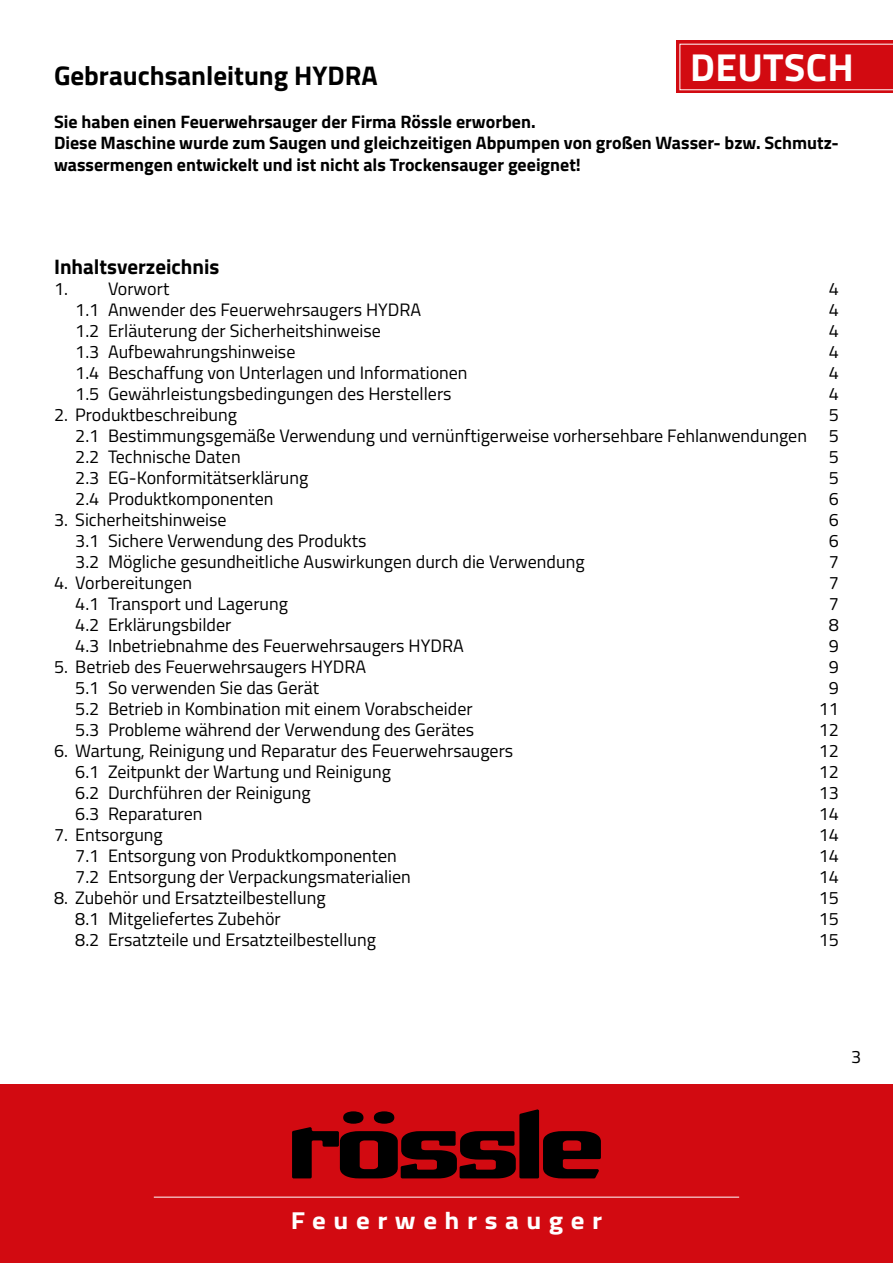
<style>
.page{position:relative;width:893px;height:1263px;background:#fff}
.page>*{position:absolute;margin:0;border:0;box-sizing:border-box;transform-origin:0 0}
.t1{font:700 39px "Titillium Web";letter-spacing:.01em;color:#fff}
.t2{font:700 27px "Titillium Web";color:#000}
.t3{font:700 24.6px "Titillium Web";letter-spacing:.28em;color:#fff;scale:1.1 1}
.t4{font:700 21px "Titillium Web";color:#000}
.t5{font:18px/21px "Titillium Web";color:#000;text-align:justify}
.t6{font:700 18px/21.6px "Titillium Web";color:#000}
</style>
<div class="page">
<svg style="left:676px;top:41px;width:217px;height:52px"></svg>
<div style="left:679px;top:44px;width:214px;height:46px;background:#d20a11"></div>
<div style="left:0;top:1084px;width:893px;height:179px;background:#d20a11"></div>
<hr style="left:154px;top:1197px;width:585px;height:1px;background:#fff">
<svg style="left:292px;top:1109px;width:309px;height:69px"></svg>
<h1 class="t1" style="left:690px;top:37px;width:165px">DEUTSCH</h1>
<h2 class="t2" style="left:54px;top:55px;width:325px">Gebrauchsanleitung HYDRA</h2>
<p class="t6" style="left:54px;top:110px;width:786px">Sie haben einen Feuerwehrsauger der Firma Rössle erworben.<br>Diese Maschine wurde zum Saugen und gleichzeitigen Abpumpen von großen Wasser- bzw. Schmutz&shy;wassermengen entwickelt und ist nicht als Trockensauger geeignet!</p>
<p class="t4" style="left:54px;top:250px;width:167px">Inhaltsverzeichnis</p>
<p class="t5" style="left:54px;top:277px;width:117px">1. Vorwort</p>
<p class="t5" style="left:829px;top:277px;width:12px">4</p>
<p class="t5" style="left:75px;top:298px;width:347px">1.1 Anwender des Feuerwehrsaugers HYDRA</p>
<p class="t5" style="left:829px;top:298px;width:12px">4</p>
<p class="t5" style="left:75px;top:319px;width:307px">1.2 Erläuterung der Sicherheitshinweise</p>
<p class="t5" style="left:829px;top:319px;width:12px">4</p>
<p class="t5" style="left:75px;top:340px;width:222px">1.3 Aufbewahrungshinweise</p>
<p class="t5" style="left:829px;top:340px;width:12px">4</p>
<p class="t5" style="left:75px;top:361px;width:394px">1.4 Beschaffung von Unterlagen und Informationen</p>
<p class="t5" style="left:829px;top:361px;width:12px">4</p>
<p class="t5" style="left:75px;top:382px;width:378px">1.5 Gewährleistungsbedingungen des Herstellers</p>
<p class="t5" style="left:829px;top:382px;width:12px">4</p>
<p class="t5" style="left:54px;top:403px;width:184px">2. Produktbeschreibung</p>
<p class="t5" style="left:75px;top:403px;width:765px;text-indent:754px">5<br>2.1 Bestimmungsgemäße Verwendung und vernünftigerweise vorhersehbare Fehlanwendungen 5<br>2.2 Technische Daten</p>
<p class="t5" style="left:829px;top:445px;width:12px">5</p>
<p class="t5" style="left:75px;top:466px;width:235px">2.3 EG-Konformitätserklärung</p>
<p class="t5" style="left:829px;top:466px;width:12px">5</p>
<p class="t5" style="left:75px;top:487px;width:200px">2.4 Produktkomponenten</p>
<p class="t5" style="left:829px;top:487px;width:12px">6</p>
<p class="t5" style="left:54px;top:508px;width:174px">3. Sicherheitshinweise</p>
<p class="t5" style="left:829px;top:508px;width:12px">6</p>
<p class="t5" style="left:75px;top:529px;width:293px">3.1 Sichere Verwendung des Produkts</p>
<p class="t5" style="left:829px;top:529px;width:12px">6</p>
<p class="t5" style="left:75px;top:550px;width:511px">3.2 Mögliche gesundheitliche Auswirkungen durch die Verwendung</p>
<p class="t5" style="left:829px;top:550px;width:12px">7</p>
<p class="t5" style="left:54px;top:571px;width:140px">4. Vorbereitungen</p>
<p class="t5" style="left:829px;top:571px;width:12px">7</p>
<p class="t5" style="left:75px;top:592px;width:214px">4.1 Transport und Lagerung</p>
<p class="t5" style="left:829px;top:592px;width:12px">7</p>
<p class="t5" style="left:75px;top:613px;width:158px">4.2 Erklärungsbilder</p>
<p class="t5" style="left:829px;top:613px;width:12px">8</p>
<p class="t5" style="left:75px;top:634px;width:390px">4.3 Inbetriebnahme des Feuerwehrsaugers HYDRA</p>
<p class="t5" style="left:829px;top:634px;width:12px">9</p>
<p class="t5" style="left:54px;top:655px;width:314px">5. Betrieb des Feuerwehrsaugers HYDRA</p>
<p class="t5" style="left:829px;top:655px;width:12px">9</p>
<p class="t5" style="left:75px;top:676px;width:245px">5.1 So verwenden Sie das Gerät</p>
<p class="t5" style="left:829px;top:676px;width:12px">9</p>
<p class="t5" style="left:75px;top:697px;width:399px">5.2 Betrieb in Kombination mit einem Vorabscheider</p>
<p class="t5" style="left:819px;top:697px;width:22px">11</p>
<p class="t5" style="left:75px;top:718px;width:400px">5.3 Probleme während der Verwendung des Gerätes</p>
<p class="t5" style="left:819px;top:718px;width:22px">12</p>
<p class="t5" style="left:54px;top:739px;width:461px">6. Wartung, Reinigung und Reparatur des Feuerwehrsaugers</p>
<p class="t5" style="left:819px;top:739px;width:22px">12</p>
<p class="t5" style="left:75px;top:760px;width:317px">6.1 Zeitpunkt der Wartung und Reinigung</p>
<p class="t5" style="left:819px;top:760px;width:22px">12</p>
<p class="t5" style="left:75px;top:781px;width:237px">6.2 Durchführen der Reinigung</p>
<p class="t5" style="left:819px;top:781px;width:22px">13</p>
<p class="t5" style="left:75px;top:802px;width:129px">6.3 Reparaturen</p>
<p class="t5" style="left:819px;top:802px;width:22px">14</p>
<p class="t5" style="left:54px;top:823px;width:110px">7. Entsorgung</p>
<p class="t5" style="left:819px;top:823px;width:22px">14</p>
<p class="t5" style="left:75px;top:844px;width:323px">7.1 Entsorgung von Produktkomponenten</p>
<p class="t5" style="left:819px;top:844px;width:22px">14</p>
<p class="t5" style="left:75px;top:865px;width:337px">7.2 Entsorgung der Verpackungsmaterialien</p>
<p class="t5" style="left:819px;top:865px;width:22px">14</p>
<p class="t5" style="left:54px;top:886px;width:273px">8. Zubehör und Ersatzteilbestellung</p>
<p class="t5" style="left:819px;top:886px;width:22px">15</p>
<p class="t5" style="left:75px;top:907px;width:207px">8.1 Mitgeliefertes Zubehör</p>
<p class="t5" style="left:819px;top:907px;width:22px">15</p>
<p class="t5" style="left:75px;top:928px;width:302px">8.2 Ersatzteile und Ersatzteilbestellung</p>
<p class="t5" style="left:819px;top:928px;width:22px">15</p>
<p class="t5" style="left:851px;top:1045px;width:12px">3</p>
<h3 class="t3" style="left:291px;top:1201px;width:285px">Feuerwehrsauger</h3>
</div>
